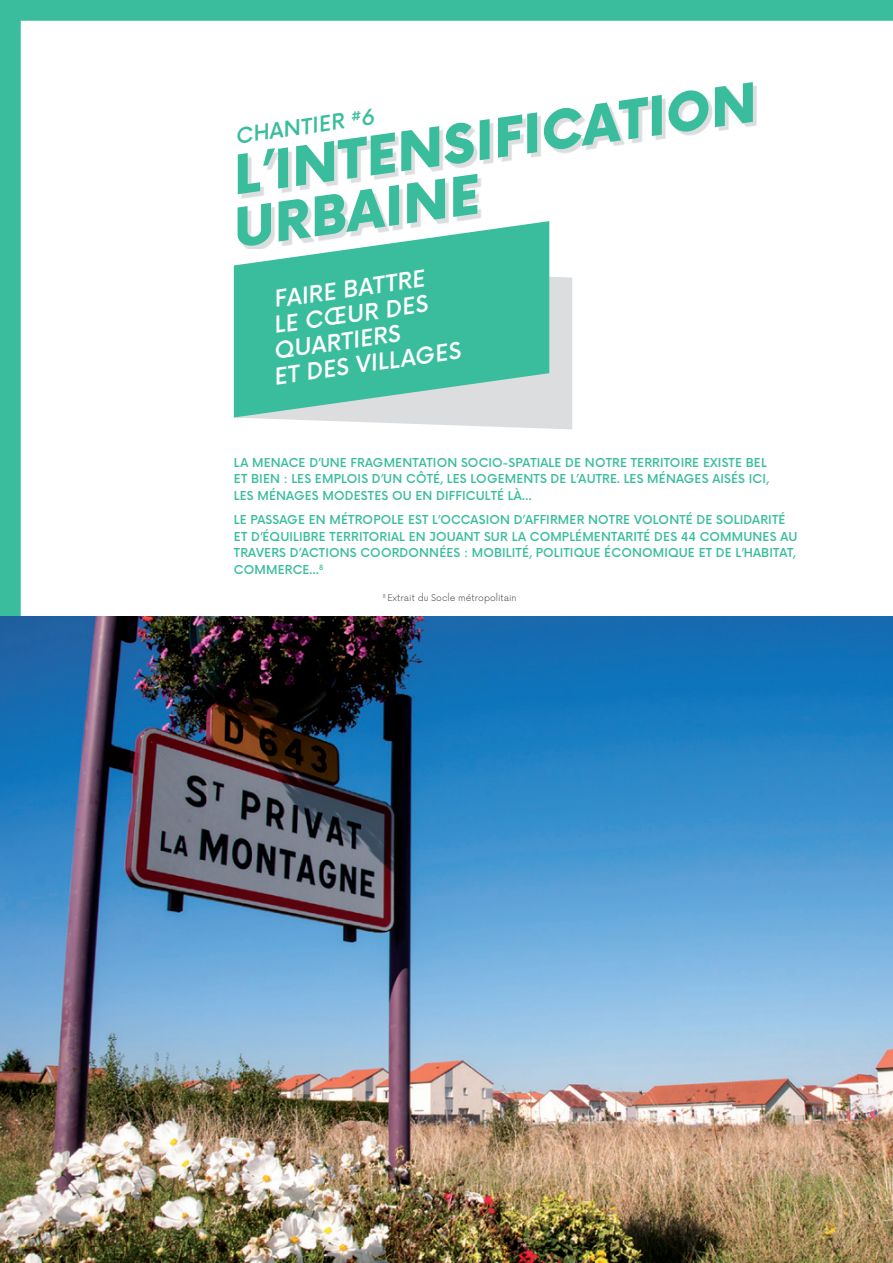
<style>
.page{position:relative;width:893px;height:1263px;background:#fff}
.page>*{position:absolute;margin:0;border:0;box-sizing:border-box;transform-origin:0 0}
.t1{font:900 52.5px/52.5px "Now Alt";color:#3abd9d}
.t2{font:500 22.5px "Now Alt";color:#fff}
.t3{font:500 21px "Now Alt";color:#3abd9d}
.t4{font:500 12px/16.5px "Now Alt";letter-spacing:.015em;color:#3abd9d}
.t5{font:300 9px "Now Alt";color:#4b4c4d}
</style>
<div class="page">
<svg style="left:0;top:0;width:893px;height:617px"></svg>
<img style="left:0;top:617px;width:893px;height:646px">
<svg style="left:234px;top:266px;width:338px;height:163px;fill:#dcdddf"></svg>
<svg style="left:234px;top:221px;width:315px;height:196px;background:#53c2a7"></svg>
<svg style="left:241px;top:86px;width:515px;height:163px"></svg>
<h1 class="t1" style="left:221px;top:151px;width:536px;rotate:-8deg">L’INTENSIFICATION<br>URBAINE</h1>
<h3 class="t3" style="left:233px;top:120px;width:142px;rotate:-8deg">CHANTIER <sup>#</sup>6</h3>
<h2 class="t2" style="left:271px;top:282px;width:154px;rotate:-8deg">FAIRE BATTRE</h2>
<h2 class="t2" style="left:271px;top:308px;width:157px;rotate:-8deg">LE CŒUR DES</h2>
<h2 class="t2" style="left:271px;top:334px;width:129px;rotate:-8deg">QUARTIERS</h2>
<h2 class="t2" style="left:271px;top:359px;width:190px;rotate:-8deg">ET DES VILLAGES</h2>
<p class="t4" style="left:234px;top:453px;width:537px">LA MENACE D’UNE FRAGMENTATION SOCIO-SPATIALE DE NOTRE TERRITOIRE EXISTE BEL<br>ET BIEN : LES EMPLOIS D’UN CÔTÉ, LES LOGEMENTS DE L’AUTRE. LES MÉNAGES AISÉS ICI,<br>LES MÉNAGES MODESTES OU EN DIFFICULTÉ LÀ...</p>
<p class="t4" style="left:234px;top:511px;width:565px">LE PASSAGE EN MÉTROPOLE EST L’OCCASION D’AFFIRMER NOTRE VOLONTÉ DE SOLIDARITÉ ET D’ÉQUILIBRE TERRITORIAL EN JOUANT SUR LA COMPLÉMENTARITÉ DES 44 COMMUNES AU TRAVERS D’ACTIONS COORDONNÉES : MOBILITÉ, POLITIQUE ÉCONOMIQUE ET DE L’HABITAT, COMMERCE...<sup>8</sup></p>
<p class="t5" style="left:383px;top:590px;width:136px"><sup>8</sup> Extrait du Socle métropolitain</p>
</div>
